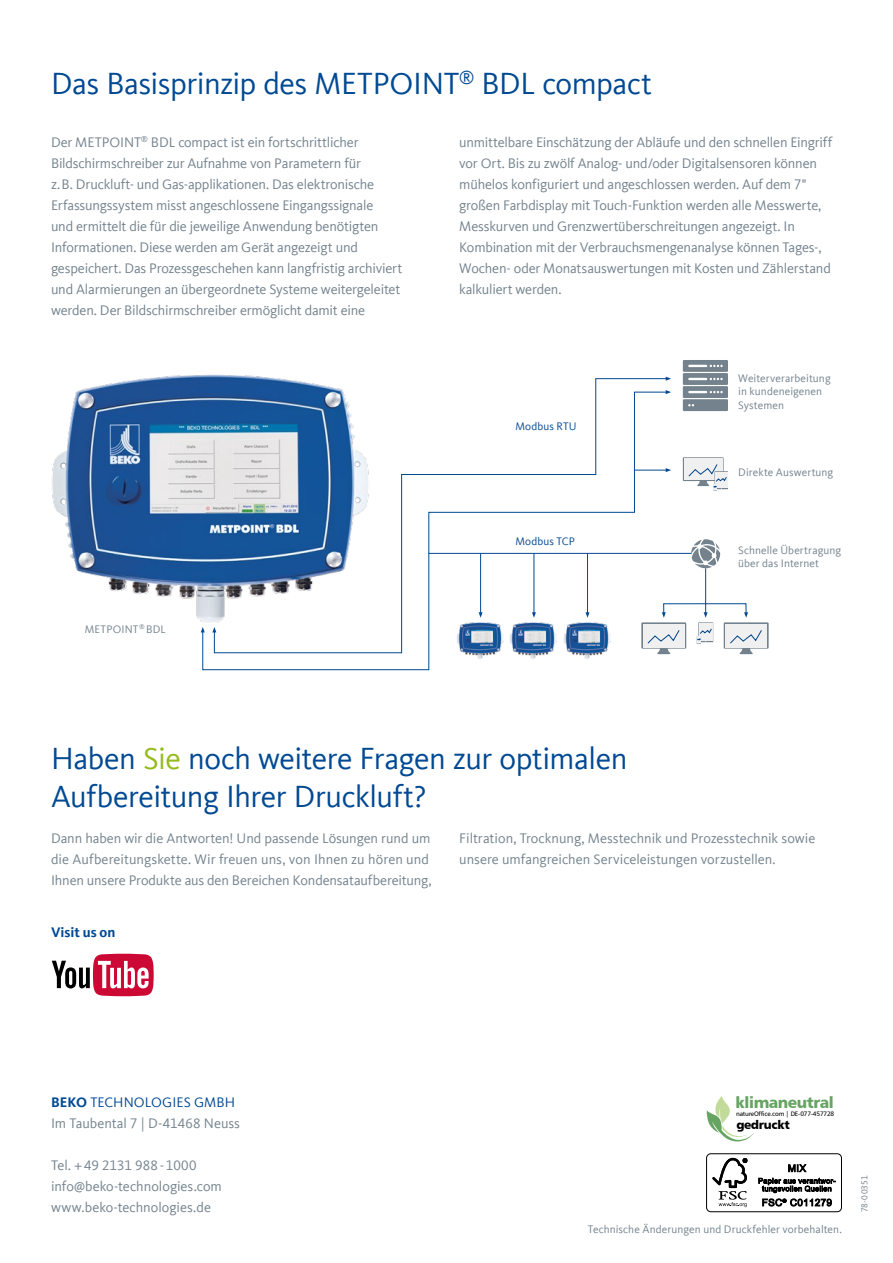
<style>
.page{position:relative;width:893px;height:1263px;background:#fff}
.page>*{position:absolute;margin:0;border:0;box-sizing:border-box;transform-origin:0 0}
.t1{font:31.5px/37.8px "Kievit Offc Pro";letter-spacing:-.015em;color:#004993}
.t2{font:15.75px "Humanist 777 BT Black B";letter-spacing:-.03em;color:#66a461}
.t3{font:14.25px/21px "Kievit Offc Pro";letter-spacing:-.01em;color:#73828d}
.t4{font:700 14.25px "Kievit Offc Pro";color:#004993}
.t5{font:12.15px "Humanist 777 BT Black B";letter-spacing:-.03em;color:#000}
.t6{font:11.25px/13.5px "Kievit Offc Pro";letter-spacing:.01em;color:#73828d}
.t7{font:11.25px "Kievit Offc Pro";letter-spacing:.015em;color:#004993}
.t8{font:9px "Kievit Offc Pro";letter-spacing:.005em;color:#73828d}
.t9{font:6.45px "Humanist 777 BT Roman B";letter-spacing:-.03em;color:#000}
.s1{color:#95bb1e}
.s2{font-weight:700;color:#004993}
.s3{color:#004993}
</style>
<div class="page">
<img style="left:52px;top:374px;width:221px;height:259px">
<svg style="left:214px;top:378px;width:214px;height:175px"></svg>
<svg style="left:202px;top:553px;width:468px;height:117px"></svg>
<svg style="left:201px;top:627px;width:4px;height:5px"></svg>
<img style="left:456px;top:654px;width:49px;height:6px">
<img style="left:509px;top:654px;width:49px;height:6px">
<img style="left:563px;top:654px;width:49px;height:6px">
<svg style="left:428px;top:360px;width:341px;height:294px"></svg>
<svg style="left:707px;top:1096px;width:47px;height:45px"></svg>
<div style="left:706px;top:1153px;width:136px;height:59px;border:1px solid #000;border-radius:4px"></div>
<svg style="left:712px;top:1158px;width:35px;height:49px"></svg>
<svg style="left:758px;top:1164px;width:77px;height:42px"></svg>
<svg style="left:52px;top:954px;width:102px;height:42px"></svg>
<h1 class="t1" style="left:51px;top:64px;width:603px">Das Basisprinzip des METPOINT<sup>®</sup> BDL compact</h1>
<p class="t3" style="left:51px;top:132px;width:353px">Der METPOINT<sup>®</sup> BDL compact ist ein fortschrittlicher Bildschirmschreiber zur Aufnahme von Parametern für<br>z.B. Druckluft- und Gas-applikationen. Das elektronische Erfassungssystem misst angeschlossene Eingangssignale<br>und ermittelt die für die jeweilige Anwendung benötigten Informationen. Diese werden am Gerät angezeigt und gespeichert. Das Prozessgeschehen kann langfristig archiviert und Alarmierungen an übergeordnete Systeme weitergeleitet werden. Der Bildschirmschreiber ermöglicht damit eine</p>
<p class="t3" style="left:459px;top:132px;width:374px">unmittelbare Einschätzung der Abläufe und den schnellen Eingriff vor Ort. Bis zu zwölf Analog- und/oder Digitalsensoren können mühelos konfiguriert und angeschlossen werden. Auf dem 7" großen Farbdisplay mit Touch-Funktion werden alle Messwerte, Messkurven und Grenzwertüberschreitungen angezeigt. In Kombination mit der Verbrauchsmengenanalyse können Tages-, Wochen- oder Monatsauswertungen mit Kosten und Zählerstand kalkuliert werden.</p>
<p class="t6" style="left:85px;top:622px;width:83px">METPOINT<sup>®</sup> BDL</p>
<p class="t7" style="left:515px;top:420px;width:63px">Modbus RTU</p>
<p class="t7" style="left:515px;top:535px;width:61px">Modbus TCP</p>
<p class="t6" style="left:738px;top:371px;width:94px">Weiterverarbeitung in kundeneigenen<br>Systemen</p>
<p class="t6" style="left:738px;top:465px;width:97px">Direkte Auswertung</p>
<p class="t6" style="left:738px;top:543px;width:104px">Schnelle Übertragung über das Internet</p>
<h1 class="t1" style="left:51px;top:740px;width:578px">Haben <span class="s1">Sie</span> noch weitere Fragen zur optimalen<br>Aufbereitung Ihrer Druckluft?</h1>
<p class="t3" style="left:51px;top:828px;width:382px">Dann haben wir die Antworten! Und passende Lösungen rund um die Aufbereitungskette. Wir freuen uns, von Ihnen zu hören und<br>Ihnen unsere Produkte aus den Bereichen Kondensataufbereitung,</p>
<p class="t3" style="left:459px;top:828px;width:358px">Filtration, Trocknung, Messtechnik und Prozesstechnik sowie unsere umfangreichen Serviceleistungen vorzustellen.</p>
<p class="t4" style="left:51px;top:924px;width:66px">Visit us on</p>
<p class="t3" style="left:51px;top:1091px;width:191px"><span class="s2">BEKO</span> <span class="s3">TECHNOLOGIES GMBH<br></span>Im Taubental 7 | D-41468 Neuss</p>
<p class="t3" style="left:51px;top:1154px;width:172px">Tel. +49 2131 988-1000 info@beko-technologies.com www.beko-technologies.de</p>
<p class="t2" style="left:736px;top:1092px;width:100px">klimaneutral</p>
<p class="t9" style="left:736px;top:1110px;width:100px">natureOffice.com | DE-077-457728</p>
<p class="t5" style="left:736px;top:1116px;width:55px">gedruckt</p>
<p class="t6" style="left:588px;top:1222px;width:255px">Technische Änderungen und Druckfehler vorbehalten.</p>
<p class="t8" style="left:859px;top:1212px;width:39px;rotate:-90deg">78-00351</p>
</div>
